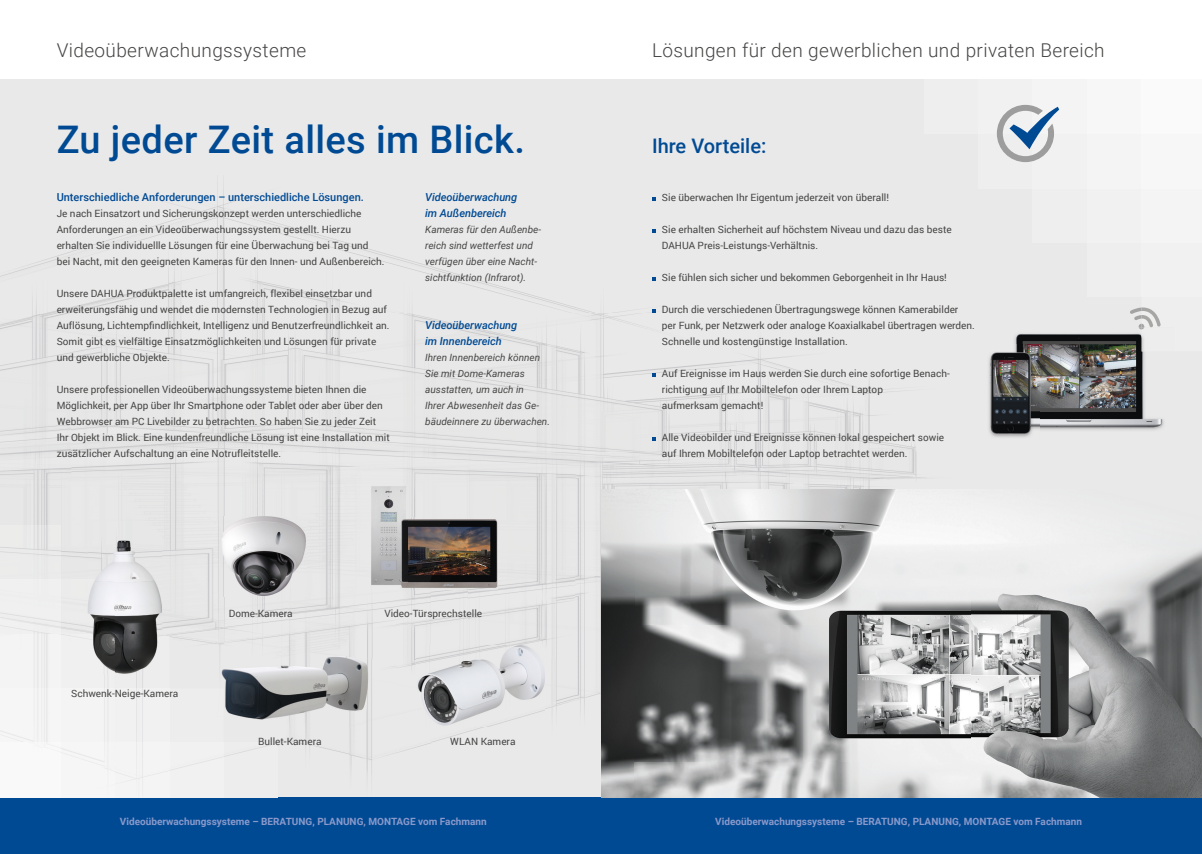
<style>
.page{position:relative;width:1202px;height:854px;background:#fff}
.page>*{position:absolute;margin:0;border:0;box-sizing:border-box;transform-origin:0 0}
.t1{font:500 38px "Roboto";letter-spacing:.01em;color:#004a94}
.t2{font:500 20px "Roboto";color:#004a94}
.t3{font:300 19px "Roboto";letter-spacing:.02em;color:#464544}
.t4{font:italic 500 11px/16px "Roboto";letter-spacing:-.005em;color:#004a94}
.t5{font:500 11px "Roboto";color:#004a94}
.t6{font:10px/16px "Roboto";color:#464544}
.t7{font:italic 10px/16px "Roboto";color:#464544}
.t8{font:700 10px "Roboto";color:#8a99ca}
</style>
<div class="page">
<div style="left:0;top:79px;width:1202px;height:774px;background:#e9e9e9"></div>
<img style="left:72px;top:189px;width:844px;height:262px">
<img style="left:0;top:251px;width:72px;height:302px">
<img style="left:576px;top:451px;width:348px;height:69px">
<img style="left:468px;top:451px;width:108px;height:207px">
<img style="left:71px;top:451px;width:397px;height:69px">
<img style="left:575px;top:520px;width:26px;height:192px">
<img style="left:288px;top:520px;width:107px;height:138px">
<img style="left:162px;top:520px;width:89px;height:125px">
<img style="left:71px;top:520px;width:17px;height:34px">
<img style="left:395px;top:590px;width:36px;height:163px">
<img style="left:251px;top:596px;width:37px;height:44px">
<img style="left:545px;top:658px;width:31px;height:54px">
<img style="left:360px;top:658px;width:36px;height:116px">
<div style="left:0;top:797px;width:1202px;height:56px;background:#004a94"></div>
<div style="left:924px;top:79px;width:54px;height:55px;background:#eee"></div>
<div style="left:978px;top:134px;width:55px;height:54px;background:#eee"></div>
<div style="left:1033px;top:188px;width:54px;height:54px;background:#eee"></div>
<div style="left:1087px;top:242px;width:54px;height:55px;background:#eee"></div>
<div style="left:978px;top:79px;width:55px;height:55px;background:#f1f1f1"></div>
<div style="left:1033px;top:134px;width:54px;height:54px;background:#f1f1f1"></div>
<div style="left:1087px;top:188px;width:54px;height:54px;background:#f1f1f1"></div>
<div style="left:1141px;top:242px;width:61px;height:55px;background:#f1f1f1"></div>
<div style="left:1033px;top:79px;width:54px;height:55px;background:#f4f4f4"></div>
<div style="left:1087px;top:134px;width:54px;height:54px;background:#f4f4f4"></div>
<div style="left:1141px;top:188px;width:61px;height:54px;background:#f4f4f4"></div>
<div style="left:1087px;top:79px;width:54px;height:55px;background:#f7f7f7"></div>
<div style="left:1141px;top:134px;width:61px;height:54px;background:#f7f7f7"></div>
<div style="left:1141px;top:79px;width:61px;height:55px;background:#fafafa"></div>
<img style="left:224px;top:742px;width:54px;height:55px">
<img style="left:169px;top:716px;width:55px;height:81px">
<div style="left:61px;top:634px;width:108px;height:163px;background:#f4f4f4"></div>
<img style="left:0;top:525px;width:61px;height:272px">
<svg style="left:652px;top:197px;width:4px;height:4px"></svg>
<svg style="left:652px;top:229px;width:4px;height:4px"></svg>
<svg style="left:652px;top:277px;width:4px;height:4px"></svg>
<svg style="left:652px;top:309px;width:4px;height:4px"></svg>
<svg style="left:652px;top:373px;width:4px;height:4px"></svg>
<svg style="left:652px;top:437px;width:4px;height:4px"></svg>
<img style="left:601px;top:489px;width:601px;height:308px">
<svg style="left:997px;top:105px;width:62px;height:57px"></svg>
<img style="left:369px;top:484px;width:39px;height:102px">
<img style="left:401px;top:517px;width:97px;height:73px">
<img style="left:399px;top:517px;width:9px;height:69px">
<img style="left:88px;top:540px;width:74px;height:94px">
<img style="left:115px;top:634px;width:47px;height:40px">
<img style="left:88px;top:579px;width:27px;height:95px">
<img style="left:417px;top:645px;width:128px;height:80px">
<img style="left:220px;top:645px;width:151px;height:83px">
<img style="left:220px;top:688px;width:4px;height:28px">
<img style="left:221px;top:516px;width:85px;height:80px">
<img style="left:1014px;top:333px;width:131px;height:22px">
<img style="left:1040px;top:355px;width:124px;height:75px">
<img style="left:989px;top:345px;width:51px;height:93px">
<svg style="left:1130px;top:307px;width:31px;height:44px"></svg>
<h3 class="t3" style="left:57px;top:37px;width:251px">Videoüberwachungssysteme</h3>
<h1 class="t1" style="left:57px;top:113px;width:470px">Zu jeder Zeit alles im Blick.</h1>
<p class="t5" style="left:57px;top:189px;width:309px">Unterschiedliche Anforderungen – unterschiedliche Lösungen.</p>
<p class="t4" style="left:425px;top:188px;width:94px">Videoüberwachung im Außenbereich</p>
<p class="t6" style="left:57px;top:205px;width:329px">Je nach Einsatzort und Sicherungskonzept werden unterschiedliche Anforderungen an ein Videoüberwachungssystem gestellt. Hierzu erhalten Sie individuellle Lösungen für eine Überwachung bei Tag und bei Nacht, mit den geeigneten Kameras für den Innen- und Außenbereich.</p>
<p class="t6" style="left:57px;top:285px;width:334px">Unsere DAHUA Produktpalette ist umfangreich, flexibel einsetzbar und erweiterungsfähig und wendet die modernsten Technologien in Bezug auf Auflösung, Lichtempfindlichkeit, Intelligenz und Benutzerfreundlichkeit an.<br>Somit gibt es vielfältige Einsatzmöglichkeiten und Lösungen für private und gewerbliche Objekte.</p>
<p class="t6" style="left:57px;top:381px;width:335px">Unsere professionellen Videoüberwachungssysteme bieten Ihnen die Möglichkeit, per App über Ihr Smartphone oder Tablet oder aber über den Webbrowser am PC Livebilder zu betrachten. So haben Sie zu jeder Zeit Ihr Objekt im Blick. Eine kundenfreundliche Lösung ist eine Installation mit zusätzlicher Aufschaltung an eine Notrufleitstelle.</p>
<p class="t7" style="left:425px;top:221px;width:117px">Kameras für den Außenbe&shy;reich sind wetterfest und verfügen über eine Nacht&shy;sichtfunktion (Infrarot).</p>
<p class="t4" style="left:425px;top:316px;width:94px">Videoüberwachung im Innenbereich</p>
<p class="t7" style="left:425px;top:349px;width:126px">Ihren Innenbereich können<br>Sie mit Dome-Kameras ausstatten, um auch in<br>Ihrer Abwesenheit das Ge&shy;bäudeinnere zu überwachen.</p>
<p class="t6" style="left:71px;top:685px;width:109px">Schwenk-Neige-Kamera</p>
<p class="t6" style="left:229px;top:605px;width:65px">Dome-Kamera</p>
<p class="t6" style="left:384px;top:605px;width:99px">Video-Türsprechstelle</p>
<p class="t6" style="left:258px;top:733px;width:65px">Bullet-Kamera</p>
<p class="t6" style="left:450px;top:733px;width:67px">WLAN Kamera</p>
<h3 class="t3" style="left:652px;top:37px;width:454px">Lösungen für den gewerblichen und privaten Bereich</h3>
<h2 class="t2" style="left:652px;top:132px;width:116px">Ihre Vorteile:</h2>
<p class="t6" style="left:662px;top:189px;width:229px">Sie überwachen Ihr Eigentum jederzeit von überall!</p>
<p class="t6" style="left:662px;top:221px;width:291px">Sie erhalten Sicherheit auf höchstem Niveau und dazu das beste<br>DAHUA Preis-Leistungs-Verhältnis.</p>
<p class="t6" style="left:662px;top:269px;width:286px">Sie fühlen sich sicher und bekommen Geborgenheit in Ihr Haus!</p>
<p class="t6" style="left:662px;top:301px;width:315px">Durch die verschiedenen Übertragungswege können Kamerabilder per Funk, per Netzwerk oder analoge Koaxialkabel übertragen werden.<br>Schnelle und kostengünstige Installation.</p>
<p class="t6" style="left:662px;top:365px;width:289px">Auf Ereignisse im Haus werden Sie durch eine sofortige Benach&shy;richtigung auf Ihr Mobiltelefon oder Ihrem Laptop<br>aufmerksam gemacht!</p>
<p class="t6" style="left:662px;top:429px;width:284px">Alle Videobilder und Ereignisse können lokal gespeichert sowie auf Ihrem Mobiltelefon oder Laptop betrachtet werden.</p>
<p class="t8" style="left:120px;top:814px;width:368px">Videoüberwachungssysteme – BERATUNG, PLANUNG, MONTAGE vom Fachmann</p>
<p class="t8" style="left:715px;top:814px;width:368px">Videoüberwachungssysteme – BERATUNG, PLANUNG, MONTAGE vom Fachmann</p>
</div>
